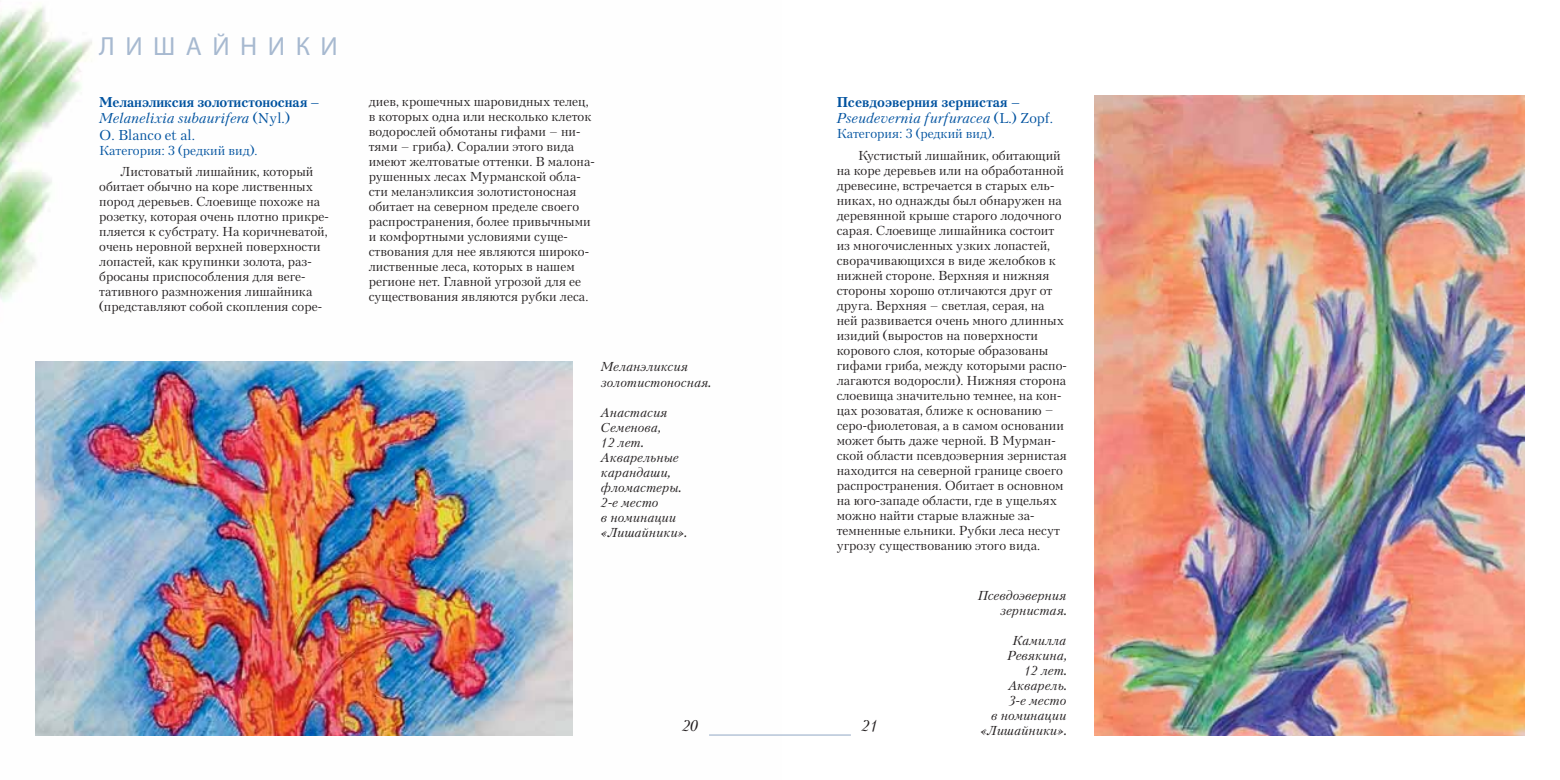
<style>
.page{position:relative;width:1560px;height:780px;background:#fff}
.page>*{position:absolute;margin:0;border:0;box-sizing:border-box;transform-origin:0 0}
.t1{font:26.25px "Myriad Pro";letter-spacing:.4em;color:#a7b9d0}
.t2{font:italic 15px "Kudryashev";color:#231f20}
.t3{font:700 13.75px/16.5px "Kudryashev";letter-spacing:-.01em;color:#00529f}
.t4{font:12.5px/15px "Kudryashev";color:#231f20}
.t5{font:italic 12.5px/15px "Kudryashev";color:#231f20}
.t6{font:12.5px "Kudryashev";color:#00529f}
.s1{font-weight:400;font-style:italic}
.s2{font-weight:400}
</style>
<div class="page">
<img style="left:0;top:6px;width:781px;height:730px">
<hr style="left:709px;top:734px;width:141px;height:1px;background:#a7b9d0">
<img style="left:35px;top:361px;width:537px;height:374px">
<img style="left:1094px;top:96px;width:430px;height:639px">
<h1 class="t1" style="left:99px;top:31px;width:240px">ЛИШАЙНИКИ</h1>
<p class="t3" style="left:99px;top:94px;width:222px">Меланэликсия золотистоносная –<br><span class="s1">Melanelixia subaurifera</span> <span class="s2">(Nyl.)<br>O. Blanco et al.</span></p>
<p class="t6" style="left:99px;top:144px;width:160px">Категория: 3 (редкий вид).</p>
<p class="t4" style="left:99px;top:165px;width:231px;text-indent:21px">Листоватый лишайник, который обитает обычно на коре лиственных пород деревьев. Слоевище похоже на розетку, которая очень плотно прикре&shy;пляется к субстрату. На коричневатой, очень неровной верхней поверхности лопастей, как крупинки золота, раз&shy;бросаны приспособления для веге&shy;тативного размножения лишайника (представляют собой скопления соре-</p>
<p class="t4" style="left:369px;top:94px;width:227px">диев, крошечных шаровидных телец, в которых одна или несколько клеток водорослей обмотаны гифами – ни&shy;тями – гриба). Соралии этого вида имеют желтоватые оттенки. В малона&shy;рушенных лесах Мурманской обла&shy;сти меланэликсия золотистоносная обитает на северном пределе своего распространения, более привычными и комфортными условиями суще&shy;ствования для нее являются широко&shy;лиственные леса, которых в нашем регионе нет. Главной угрозой для ее существования являются рубки леса.</p>
<p class="t5" style="left:601px;top:360px;width:111px">Меланэликсия золотистоносная.</p>
<p class="t5" style="left:601px;top:405px;width:87px">Анастасия<br>Семенова,<br>12 лет.<br>Акварельные карандаши, фломастеры.<br>2-е место<br>в номинации «Лишайники».</p>
<p class="t3" style="left:836px;top:94px;width:218px">Псевдоэверния зернистая –<br><span class="s1">Pseudevernia furfuracea</span> <span class="s2">(L.) Zopf.</span></p>
<p class="t6" style="left:836px;top:128px;width:160px">Категория: 3 (редкий вид).</p>
<p class="t4" style="left:836px;top:148px;width:232px;text-indent:21px">Кустистый лишайник, обитающий на коре деревьев или на обработанной древесине, встречается в старых ель&shy;никах, но однажды был обнаружен на деревянной крыше старого лодочного сарая. Слоевище лишайника состоит из многочисленных узких лопастей, сворачивающихся в виде желобков к нижней стороне. Верхняя и нижняя стороны хорошо отличаются друг от друга. Верхняя – светлая, серая, на ней развивается очень много длинных изидий (выростов на поверхности корового слоя, которые образованы гифами гриба, между которыми распо&shy;лагаются водоросли). Нижняя сторона слоевища значительно темнее, на кон&shy;цах розоватая, ближе к основанию ‒ серо-фиолетовая, а в самом основании может быть даже черной. В Мурман&shy;ской области псевдоэверния зернистая находится на северной границе своего распространения. Обитает в основном на юго-западе области, где в ущельях можно найти старые влажные за&shy;темненные ельники. Рубки леса несут угрозу существованию этого вида.</p>
<p class="t2" style="left:682px;top:718px;width:18px">20</p>
<p class="t2" style="left:861px;top:718px;width:18px">21</p>
<p class="t5" style="left:977px;top:588px;width:90px;text-align:right">Псевдоэверния зернистая.</p>
<p class="t5" style="left:980px;top:633px;width:87px;text-align:right">Камилла<br>Ревякина,<br>12 лет.<br>Акварель.<br>3-е место<br>в номинации «Лишайники».</p>
</div>
